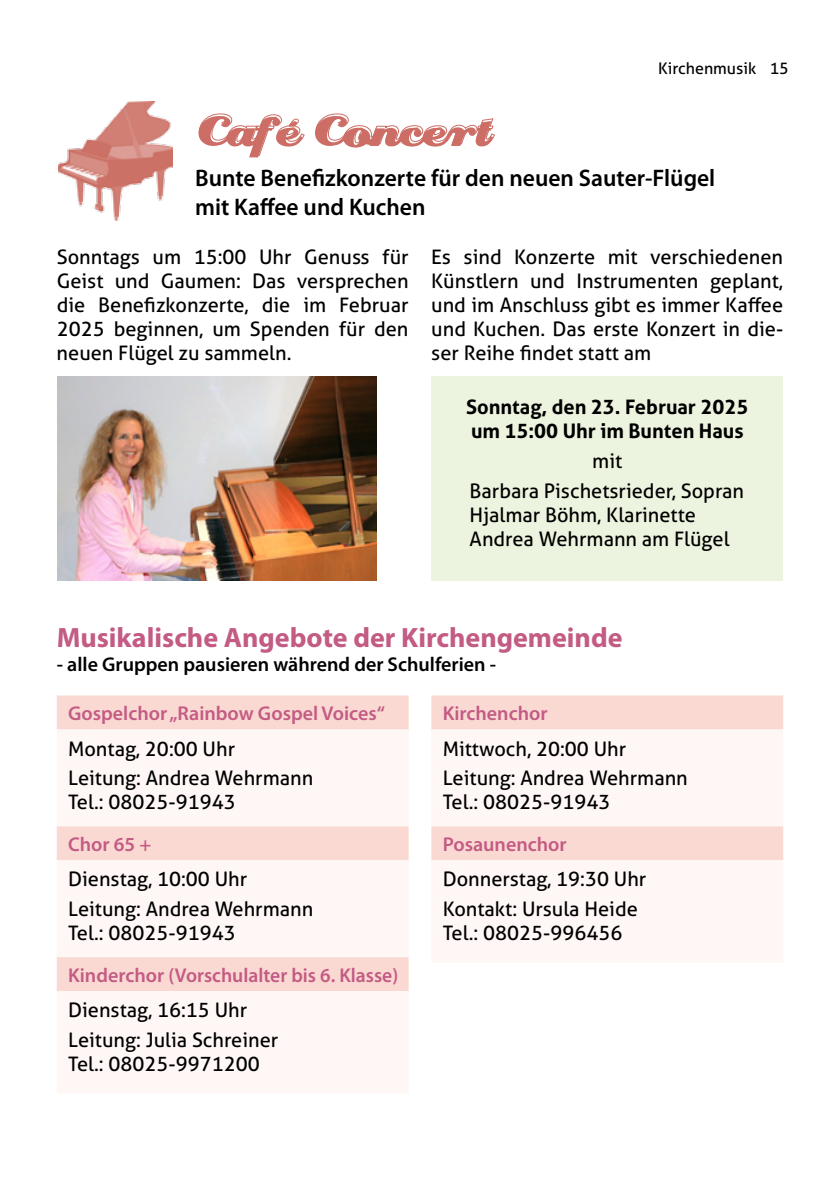
<style>
.page{position:relative;width:840px;height:1191px;background:#fff}
.page>*{position:absolute;margin:0;border:0;box-sizing:border-box;transform-origin:0 0}
.t1{font:700 28px "Myriad Pro";color:#c35b84}
.t2{font:600 24px/28.8px "Myriad Pro";color:#000}
.t3{font:20px/24px "Aller";color:#000}
.t4{font:600 20px "Myriad Pro";color:#c35b84}
.t5{font:700 20px/24px "Aller";color:#000}
.t6{font:600 20px "Myriad Pro";color:#000}
.t7{font:16px "Aller";color:#000}
</style>
<div class="page">
<div style="left:57px;top:695px;width:351px;height:34px;background:#fad9d2"></div>
<svg style="left:57px;top:729px;width:351px;height:262px;fill:#fef7f6"></svg>
<div style="left:431px;top:695px;width:351px;height:34px;background:#fad9d2"></div>
<svg style="left:431px;top:729px;width:351px;height:132px;fill:#fef7f6"></svg>
<img style="left:58px;top:102px;width:114px;height:118px">
<svg style="left:198px;top:113px;width:297px;height:44px"></svg>
<img style="left:57px;top:377px;width:319px;height:204px">
<div style="left:431px;top:377px;width:351px;height:204px;background:#ecf4df"></div>
<p class="t7" style="left:658px;top:59px;width:132px">Kirchenmusik 15</p>
<p class="t2" style="left:195px;top:163px;width:521px">Bunte Benefizkonzerte für den neuen Sauter-Flügel mit Kaffee und Kuchen</p>
<p class="t3" style="left:57px;top:245px;width:353px;text-align:justify">Sonntags um 15:00 Uhr Genuss für Geist und Gaumen: Das versprechen die Benefizkonzerte, die im Februar 2025 beginnen, um Spenden für den neuen Flügel zu sammeln.</p>
<p class="t3" style="left:431px;top:245px;width:353px;text-align:justify">Es sind Konzerte mit verschiedenen Künstlern und Instrumenten geplant, und im Anschluss gibt es immer Kaffee und Kuchen. Das erste Konzert in die&shy;ser Reihe findet statt am</p>
<p class="t5" style="left:466px;top:395px;width:284px">Sonntag, den 23. Februar 2025 um 15:00 Uhr im Bunten Haus</p>
<p class="t3" style="left:469px;top:446px;width:276px;line-height:30px;text-align:center">mit<br>Barbara Pischetsrieder, Sopran</p>
<p class="t3" style="left:469px;top:502px;width:261px">Hjalmar Böhm, Klarinette<br>Andrea Wehrmann am Flügel</p>
<h1 class="t1" style="left:57px;top:619px;width:567px">Musikalische Angebote der Kirchengemeinde</h1>
<p class="t6" style="left:57px;top:651px;width:440px">- alle Gruppen pausieren während der Schulferien -</p>
<p class="t4" style="left:442px;top:700px;width:106px">Kirchenchor</p>
<p class="t3" style="left:442px;top:733px;width:246px;line-height:29.6px">Mittwoch, 20:00 Uhr<br>Leitung: Andrea Wehrmann</p>
<p class="t3" style="left:442px;top:790px;width:169px">Tel.: 08025-91943</p>
<p class="t4" style="left:442px;top:831px;width:125px">Posaunenchor</p>
<p class="t3" style="left:442px;top:864px;width:205px;line-height:29.6px">Donnerstag, 19:30 Uhr<br>Kontakt: Ursula Heide</p>
<p class="t3" style="left:442px;top:921px;width:181px">Tel.: 08025-996456</p>
<p class="t4" style="left:68px;top:700px;width:318px">Gospelchor „Rainbow Gospel Voices“</p>
<p class="t3" style="left:68px;top:733px;width:246px;line-height:29.6px">Montag, 20:00 Uhr<br>Leitung: Andrea Wehrmann</p>
<p class="t3" style="left:68px;top:790px;width:169px">Tel.: 08025-91943</p>
<p class="t4" style="left:68px;top:831px;width:85px">Chor 65 +</p>
<p class="t3" style="left:68px;top:864px;width:246px;line-height:29.6px">Dienstag, 10:00 Uhr<br>Leitung: Andrea Wehrmann</p>
<p class="t3" style="left:68px;top:921px;width:169px">Tel.: 08025-91943</p>
<p class="t4" style="left:68px;top:962px;width:331px">Kinderchor (Vorschulalter bis 6. Klasse)</p>
<p class="t3" style="left:68px;top:995px;width:211px;line-height:29.6px">Dienstag, 16:15 Uhr<br>Leitung: Julia Schreiner</p>
<p class="t3" style="left:68px;top:1051px;width:193px">Tel.: 08025-9971200</p>
</div>
